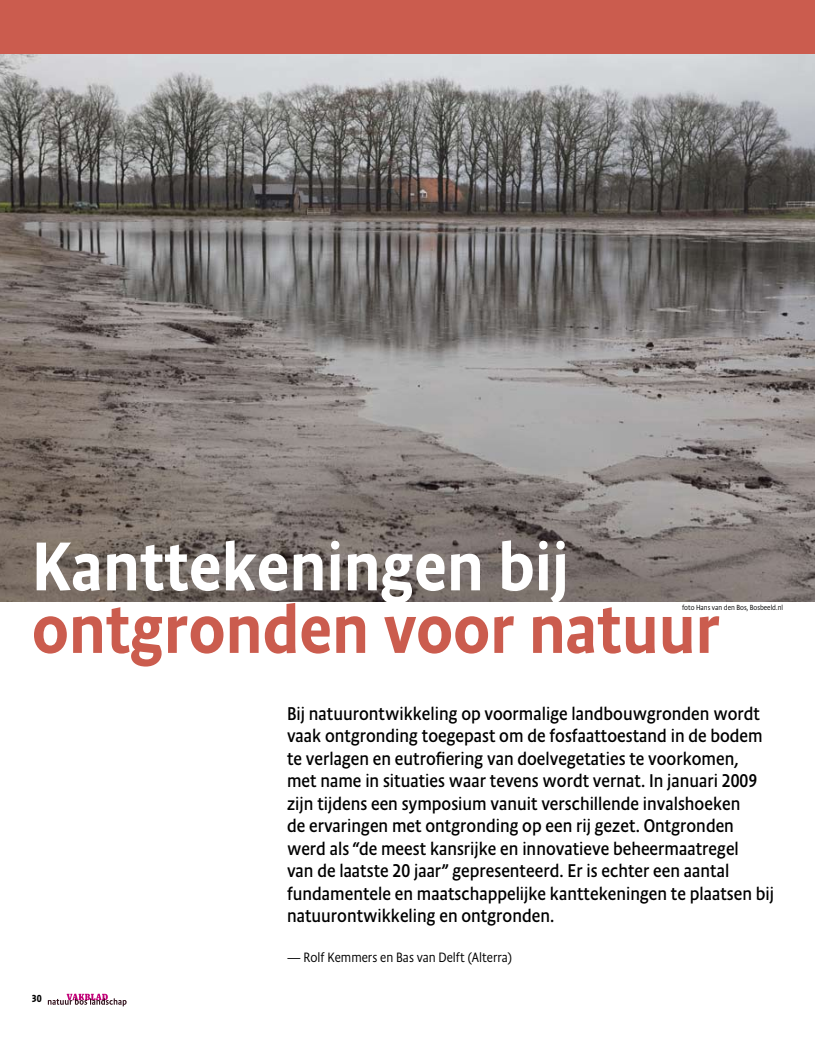
<style>
.page{position:relative;width:815px;height:1046px;background:#fff}
.page>*{position:absolute;margin:0;border:0;box-sizing:border-box;transform-origin:0 0}
.t1{font:500 70px "Absara Sans LF Head";color:#cb5c4e}
.t2{font:500 70px "Absara Sans LF Head";color:#fff}
.t3{font:18.75px/22.5px "Absara Sans TF Head";color:#000}
.t4{font:300 13.75px "Absara Sans TF Head";color:#000}
.t5{font:500 10.38px "Absara Sans TF Head";color:#000}
.t6{font:300 7.5px "Absara Sans LF Head";color:#000}
</style>
<div class="page">
<svg style="left:48px;top:993px;width:79px;height:13px"></svg>
<img style="left:0;top:53px;width:815px;height:548px">
<div style="left:0;top:0;width:815px;height:53px;background:#cb5c4e"></div>
<h1 class="t2" style="left:32px;top:524px;width:539px">Kanttekeningen bij</h1>
<h1 class="t1" style="left:32px;top:587px;width:690px">ontgronden voor natuur</h1>
<p class="t3" style="left:287px;top:702px;width:489px">Bij natuurontwikkeling op voormalige landbouwgronden wordt vaak ontgronding toegepast om de fosfaattoestand in de bodem te verlagen en eutrofiering van doelvegetaties te voorkomen,<br>met name in situaties waar tevens wordt vernat. In januari 2009 zijn tijdens een symposium vanuit verschillende invalshoeken<br>de ervaringen met ontgronding op een rij gezet. Ontgronden werd als “de meest kansrijke en innovatieve beheermaatregel<br>van de laatste 20 jaar” gepresenteerd. Er is echter een aantal fundamentele en maatschappelijke kanttekeningen te plaatsen bij natuurontwikkeling en ontgronden.</p>
<p class="t4" style="left:287px;top:949px;width:226px">— Rolf Kemmers en Bas van Delft (Alterra)</p>
<p class="t6" style="left:682px;top:603px;width:103px">foto Hans van den Bos, Bosbeeld.nl</p>
<p class="t5" style="left:32px;top:991px;width:11px">30</p>
</div>
